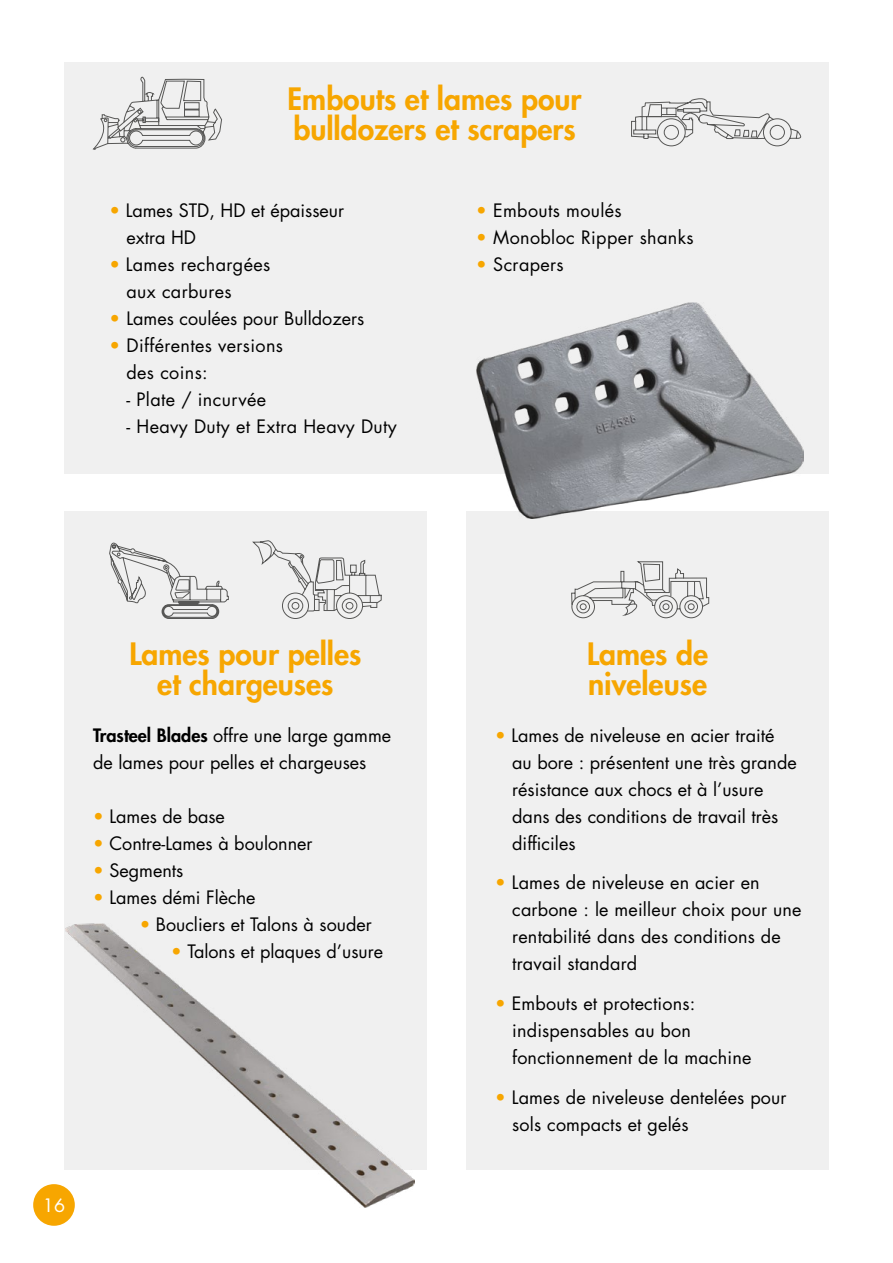
<style>
.page{position:relative;width:893px;height:1263px;background:#fff}
.page>*{position:absolute;margin:0;border:0;box-sizing:border-box;transform-origin:0 0}
.t1{font:800 30px/30px "Futura Std";color:#f7a600}
.t2{font:18px/27px "Futura Std";letter-spacing:.01em;color:#000}
.t3{font:18px "Futura Std";color:#fff}
.s1{color:#f7a600}
.s2{font-weight:800}
</style>
<div class="page">
<div style="left:33px;top:1184px;width:42px;height:42px;background:#f7a600;border-radius:50%"></div>
<div style="left:64px;top:511px;width:362px;height:658px;background:#f0f0f0"></div>
<div style="left:64px;top:63px;width:765px;height:411px;background:#f0f0f0"></div>
<div style="left:466px;top:511px;width:363px;height:658px;background:#f0f0f0"></div>
<svg style="left:252px;top:540px;width:130px;height:79px"></svg>
<svg style="left:571px;top:561px;width:138px;height:57px"></svg>
<svg style="left:93px;top:77px;width:129px;height:73px"></svg>
<svg style="left:631px;top:98px;width:171px;height:48px"></svg>
<svg style="left:109px;top:542px;width:120px;height:77px"></svg>
<img style="left:477px;top:303px;width:327px;height:215px">
<img style="left:65px;top:923px;width:349px;height:285px">
<h1 class="t1" style="left:288px;top:84px;width:295px">Embouts et lames pour bulldozers et scrapers</h1>
<p class="t2" style="left:126px;top:197px;width:219px;text-indent:-17px"><span class="s1">•</span> Lames STD, HD et épaisseur extra HD</p>
<p class="t2" style="left:126px;top:251px;width:145px;text-indent:-17px"><span class="s1">•</span> Lames rechargées aux carbures</p>
<p class="t2" style="left:109px;top:305px;width:256px"><span class="s1">•</span> Lames coulées pour Bulldozers</p>
<p class="t2" style="left:126px;top:332px;width:158px;text-indent:-17px"><span class="s1">•</span> Différentes versions des coins:</p>
<p class="t2" style="left:126px;top:386px;width:141px">- Plate / incurvée</p>
<p class="t2" style="left:126px;top:413px;width:272px">- Heavy Duty et Extra Heavy Duty</p>
<p class="t2" style="left:476px;top:197px;width:147px"><span class="s1">•</span> Embouts moulés</p>
<p class="t2" style="left:476px;top:224px;width:219px"><span class="s1">•</span> Monobloc Ripper shanks</p>
<p class="t2" style="left:476px;top:251px;width:89px"><span class="s1">•</span> Scrapers</p>
<h1 class="t1" style="left:130px;top:639px;width:233px;text-align:center">Lames pour pelles et chargeuses</h1>
<p class="t2" style="left:93px;top:722px;width:300px"><span class="s2">Trasteel Blades</span> offre une large gamme de lames pour pelles et chargeuses</p>
<p class="t2" style="left:93px;top:803px;width:133px"><span class="s1">•</span> Lames de base</p>
<p class="t2" style="left:93px;top:830px;width:221px"><span class="s1">•</span> Contre-Lames à boulonner</p>
<p class="t2" style="left:93px;top:857px;width:92px"><span class="s1">•</span> Segments</p>
<p class="t2" style="left:93px;top:884px;width:164px"><span class="s1">•</span> Lames démi Flèche</p>
<p class="t2" style="left:140px;top:911px;width:234px"><span class="s1">•</span> Boucliers et Talons à souder</p>
<p class="t2" style="left:171px;top:938px;width:213px"><span class="s1">•</span> Talons et plaques d’usure</p>
<p class="t3" style="left:43px;top:1194px;width:24px">16</p>
<h1 class="t1" style="left:587px;top:639px;width:123px">Lames de niveleuse</h1>
<p class="t2" style="left:512px;top:722px;width:286px;text-indent:-17px"><span class="s1">•</span> Lames de niveleuse en acier traité au bore : présentent une très grande résistance aux chocs et à l’usure dans des conditions de travail très difficiles</p>
<p class="t2" style="left:512px;top:869px;width:291px;text-indent:-17px"><span class="s1">•</span> Lames de niveleuse en acier en carbone : le meilleur choix pour une rentabilité dans des conditions de travail standard</p>
<p class="t2" style="left:512px;top:990px;width:241px;text-indent:-17px"><span class="s1">•</span> Embouts et protections: indispensables au bon fonctionnement de la machine</p>
<p class="t2" style="left:512px;top:1084px;width:276px;text-indent:-17px"><span class="s1">•</span> Lames de niveleuse dentelées pour sols compacts et gelés</p>
</div>
